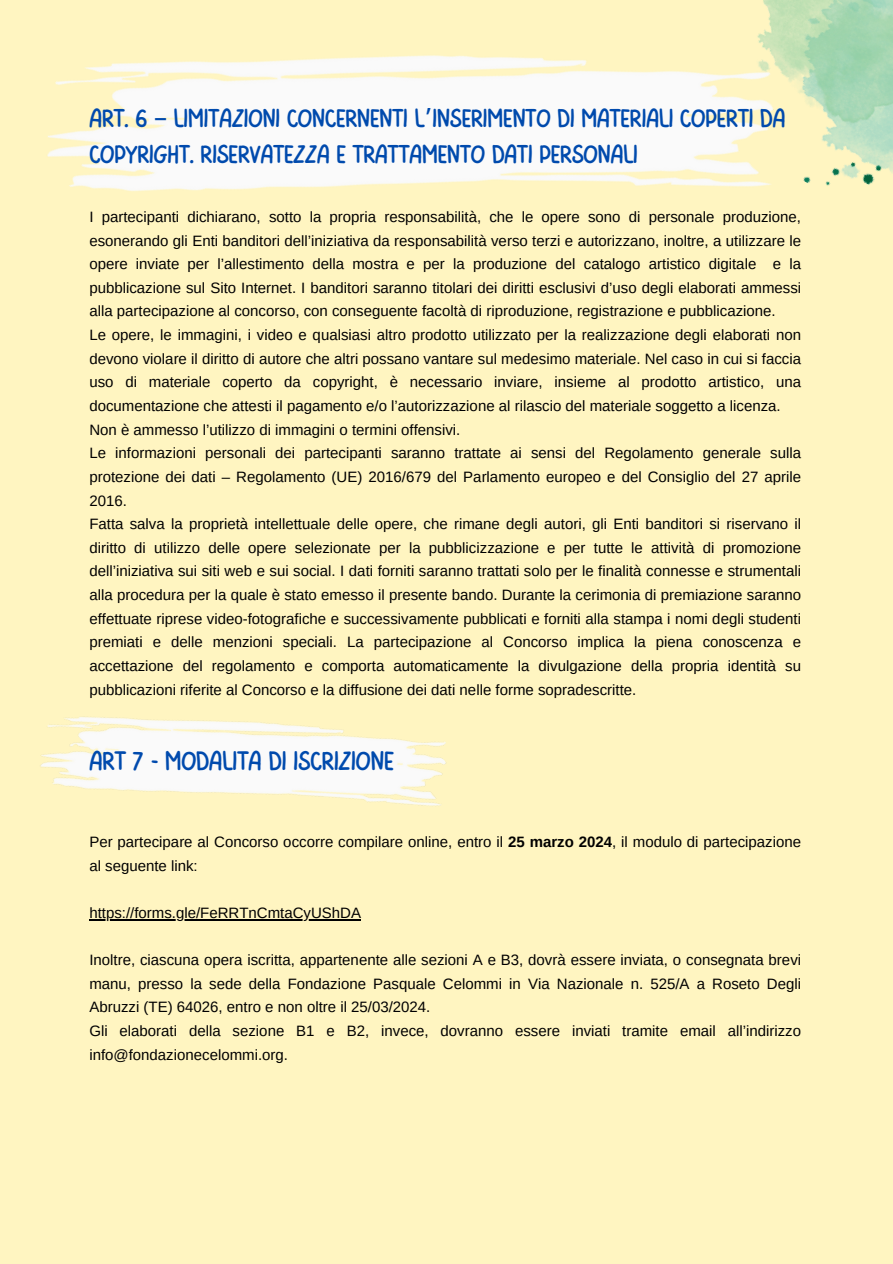
<style>
.page{position:relative;width:893px;height:1264px;background:#fff}
.page>*{position:absolute;margin:0;border:0;box-sizing:border-box;transform-origin:0 0}
.t1{font:27px "FEELFREE Regular";letter-spacing:.01em;color:#004aad}
.t2{font:26.1px/36px "FEELFREE Regular";letter-spacing:.02em;color:#004aad}
.t3{font:15px/23.7px "Arimo";color:#000;text-align:justify}
.s1{font-family:"Noto Sans Gurmukhi"}
.s2{font-weight:700}
</style>
<div class="page">
<div style="left:0;top:0;width:892px;height:1263px;background:#fff5c1"></div>
<img style="left:40px;top:717px;width:406px;height:204px">
<img style="left:47px;top:55px;width:641px;height:136px">
<hr style="left:89px;top:918px;width:272px;height:2px;background:#000">
<img style="left:688px;top:0;width:204px;height:187px">
<p class="t2" style="left:89px;top:102px;width:696px">ART. 6 <span class="s1">–</span> LIMITAZIONI CONCERNENTI L<span class="s1">’</span>INSERIMENTO DI MATERIALI COPERTI DA<br>COPYRIGHT. RISERVATEZZA E TRATTAMENTO DATI PERSONALI</p>
<p class="t3" style="left:89px;top:205px;width:713px">I partecipanti dichiarano, sotto la propria responsabilità, che le opere sono di personale produzione, esonerando gli Enti banditori dell’iniziativa da responsabilità verso terzi e autorizzano, inoltre, a utilizzare le opere inviate per l’allestimento della mostra e per la produzione del catalogo artistico digitale e la pubblicazione sul Sito Internet. I banditori saranno titolari dei diritti esclusivi d’uso degli elaborati ammessi alla partecipazione al concorso, con conseguente facoltà di riproduzione, registrazione e pubblicazione.</p>
<p class="t3" style="left:89px;top:323px;width:713px">Le opere, le immagini, i video e qualsiasi altro prodotto utilizzato per la realizzazione degli elaborati non devono violare il diritto di autore che altri possano vantare sul medesimo materiale. Nel caso in cui si faccia uso di materiale coperto da copyright, è necessario inviare, insieme al prodotto artistico, una documentazione che attesti il pagamento e/o l’autorizzazione al rilascio del materiale soggetto a licenza.</p>
<p class="t3" style="left:89px;top:417px;width:372px">Non è ammesso l’utilizzo di immagini o termini offensivi.</p>
<p class="t3" style="left:89px;top:441px;width:713px">Le informazioni personali dei partecipanti saranno trattate ai sensi del Regolamento generale sulla protezione dei dati – Regolamento (UE) 2016/679 del Parlamento europeo e del Consiglio del 27 aprile 2016.</p>
<p class="t3" style="left:89px;top:512px;width:713px">Fatta salva la proprietà intellettuale delle opere, che rimane degli autori, gli Enti banditori si riservano il diritto di utilizzo delle opere selezionate per la pubblicizzazione e per tutte le attività di promozione dell’iniziativa sui siti web e sui social. I dati forniti saranno trattati solo per le finalità connesse e strumentali alla procedura per la quale è stato emesso il presente bando. Durante la cerimonia di premiazione saranno effettuate riprese video-fotografiche e successivamente pubblicati e forniti alla stampa i nomi degli studenti premiati e delle menzioni speciali. La partecipazione al Concorso implica la piena conoscenza e accettazione del regolamento e comporta automaticamente la divulgazione della propria identità su pubblicazioni riferite al Concorso e la diffusione dei dati nelle forme sopradescritte.</p>
<p class="t1" style="left:89px;top:748px;width:305px">ART 7 - MODALITÀ DI ISCRIZIONE</p>
<h1 class="t3" style="left:89px;top:829px;width:713px">Per partecipare al Concorso occorre compilare online, entro il <span class="s2">25 marzo 2024</span>, il modulo di partecipazione al seguente link:</h1>
<p class="t3" style="left:89px;top:900px;width:273px">https://forms.gle/FeRRTnCmtaCyUShDA</p>
<p class="t3" style="left:89px;top:948px;width:713px">Inoltre, ciascuna opera iscritta, appartenente alle sezioni A e B3, dovrà essere inviata, o consegnata brevi manu, presso la sede della Fondazione Pasquale Celommi in Via Nazionale n. 525/A a Roseto Degli Abruzzi (TE) 64026, entro e non oltre il 25/03/2024.</p>
<p class="t3" style="left:89px;top:1018px;width:713px">Gli elaborati della sezione B1 e B2, invece, dovranno essere inviati tramite email all’indirizzo info@fondazionecelommi.org.</p>
</div>
